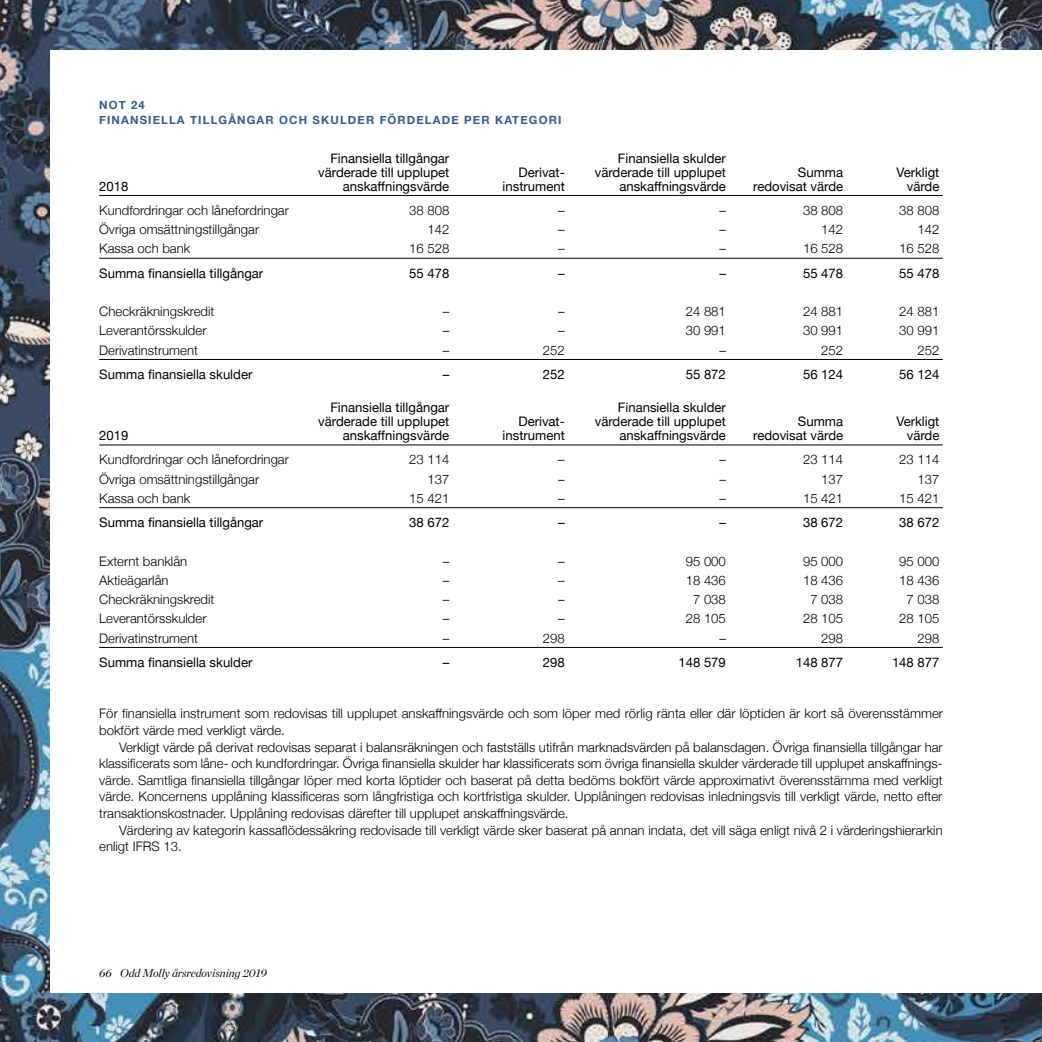
<style>
.page{position:relative;width:1042px;height:1042px;background:#fff}
.page>*{position:absolute;margin:0;border:0;box-sizing:border-box;transform-origin:0 0}
.t1{font:300 13.12px/16.6px "Helvetica Neue";color:#000}
.t2{font:13.12px "Helvetica Neue";color:#000}
.t3{font:700 11.38px/15.8px "Helvetica Neue";letter-spacing:.1em;color:#345c8d}
.t4{font:italic 11.38px "Chronicle Display";color:#000}
</style>
<div class="page">
<img style="left:0;top:0;width:1042px;height:1042px">
<div style="left:50px;top:50px;width:992px;height:942px;background:#fff"></div>
<hr style="left:99px;top:195px;width:844px;height:1px;background:#000">
<hr style="left:99px;top:258px;width:844px;height:1px;background:#000">
<hr style="left:99px;top:359px;width:844px;height:1px;background:#000">
<hr style="left:99px;top:445px;width:844px;height:1px;background:#000">
<hr style="left:99px;top:507px;width:844px;height:1px;background:#000">
<hr style="left:99px;top:647px;width:844px;height:1px;background:#000">
<p class="t3" style="left:99px;top:97px;width:464px">NOT 24<br>FINANSIELLA TILLGÅNGAR OCH SKULDER FÖRDELADE PER KATEGORI</p>
<p class="t2" style="left:330px;top:148px;width:120px">Finansiella tillgångar</p>
<p class="t2" style="left:618px;top:148px;width:109px">Finansiella skulder</p>
<p class="t2" style="left:318px;top:162px;width:133px">värderade till upplupet</p>
<p class="t2" style="left:518px;top:162px;width:48px">Derivat-</p>
<p class="t2" style="left:595px;top:162px;width:133px">värderade till upplupet</p>
<p class="t2" style="left:798px;top:162px;width:47px">Summa</p>
<p class="t2" style="left:896px;top:162px;width:45px">Verkligt</p>
<p class="t2" style="left:99px;top:176px;width:31px">2018</p>
<p class="t2" style="left:343px;top:176px;width:108px">anskaffningsvärde</p>
<p class="t2" style="left:502px;top:176px;width:64px">instrument</p>
<p class="t2" style="left:619px;top:176px;width:108px">anskaffningsvärde</p>
<p class="t2" style="left:753px;top:176px;width:91px">redovisat värde</p>
<p class="t2" style="left:907px;top:176px;width:34px">värde</p>
<p class="t1" style="left:99px;top:201px;width:191px">Kundfordringar och lånefordringar</p>
<p class="t1" style="left:409px;top:201px;width:42px">38 808</p>
<p class="t1" style="left:558px;top:201px;width:8px">–</p>
<p class="t1" style="left:719px;top:201px;width:8px">–</p>
<p class="t1" style="left:803px;top:201px;width:42px">38 808</p>
<p class="t1" style="left:899px;top:201px;width:42px">38 808</p>
<p class="t1" style="left:99px;top:220px;width:161px">Övriga omsättningstillgångar</p>
<p class="t1" style="left:427px;top:220px;width:23px">142</p>
<p class="t1" style="left:558px;top:220px;width:8px">–</p>
<p class="t1" style="left:719px;top:220px;width:8px">–</p>
<p class="t1" style="left:821px;top:220px;width:23px">142</p>
<p class="t1" style="left:917px;top:220px;width:23px">142</p>
<p class="t1" style="left:99px;top:239px;width:93px">Kassa och bank</p>
<p class="t1" style="left:409px;top:239px;width:42px">16 528</p>
<p class="t1" style="left:558px;top:239px;width:8px">–</p>
<p class="t1" style="left:719px;top:239px;width:8px">–</p>
<p class="t1" style="left:803px;top:239px;width:42px">16 528</p>
<p class="t1" style="left:899px;top:239px;width:42px">16 528</p>
<p class="t2" style="left:99px;top:263px;width:166px">Summa finansiella tillgångar</p>
<p class="t2" style="left:409px;top:263px;width:42px">55 478</p>
<p class="t2" style="left:558px;top:263px;width:8px">–</p>
<p class="t2" style="left:719px;top:263px;width:8px">–</p>
<p class="t2" style="left:803px;top:263px;width:42px">55 478</p>
<p class="t2" style="left:899px;top:263px;width:42px">55 478</p>
<p class="t1" style="left:99px;top:302px;width:117px">Checkräkningskredit</p>
<p class="t1" style="left:443px;top:302px;width:8px">–</p>
<p class="t1" style="left:558px;top:302px;width:8px">–</p>
<p class="t1" style="left:686px;top:302px;width:42px">24 881</p>
<p class="t1" style="left:803px;top:302px;width:42px">24 881</p>
<p class="t1" style="left:899px;top:302px;width:42px">24 881</p>
<p class="t1" style="left:99px;top:321px;width:109px">Leverantörsskulder</p>
<p class="t1" style="left:443px;top:321px;width:8px">–</p>
<p class="t1" style="left:558px;top:321px;width:8px">–</p>
<p class="t1" style="left:686px;top:321px;width:42px">30 991</p>
<p class="t1" style="left:803px;top:321px;width:42px">30 991</p>
<p class="t1" style="left:899px;top:321px;width:42px">30 991</p>
<p class="t1" style="left:99px;top:341px;width:100px">Derivatinstrument</p>
<p class="t1" style="left:443px;top:341px;width:8px">–</p>
<p class="t1" style="left:543px;top:341px;width:23px">252</p>
<p class="t1" style="left:719px;top:341px;width:8px">–</p>
<p class="t1" style="left:821px;top:341px;width:23px">252</p>
<p class="t1" style="left:917px;top:341px;width:23px">252</p>
<p class="t2" style="left:99px;top:365px;width:155px">Summa finansiella skulder</p>
<p class="t2" style="left:443px;top:365px;width:8px">–</p>
<p class="t2" style="left:543px;top:365px;width:23px">252</p>
<p class="t2" style="left:686px;top:365px;width:42px">55 872</p>
<p class="t2" style="left:803px;top:365px;width:42px">56 124</p>
<p class="t2" style="left:899px;top:365px;width:42px">56 124</p>
<p class="t2" style="left:330px;top:398px;width:120px">Finansiella tillgångar</p>
<p class="t2" style="left:618px;top:398px;width:109px">Finansiella skulder</p>
<p class="t2" style="left:318px;top:412px;width:133px">värderade till upplupet</p>
<p class="t2" style="left:518px;top:412px;width:48px">Derivat-</p>
<p class="t2" style="left:595px;top:412px;width:133px">värderade till upplupet</p>
<p class="t2" style="left:798px;top:412px;width:47px">Summa</p>
<p class="t2" style="left:896px;top:412px;width:45px">Verkligt</p>
<p class="t2" style="left:99px;top:426px;width:31px">2019</p>
<p class="t2" style="left:343px;top:426px;width:108px">anskaffningsvärde</p>
<p class="t2" style="left:502px;top:426px;width:64px">instrument</p>
<p class="t2" style="left:619px;top:426px;width:108px">anskaffningsvärde</p>
<p class="t2" style="left:753px;top:426px;width:91px">redovisat värde</p>
<p class="t2" style="left:907px;top:426px;width:34px">värde</p>
<p class="t1" style="left:99px;top:450px;width:191px">Kundfordringar och lånefordringar</p>
<p class="t1" style="left:409px;top:450px;width:42px">23 114</p>
<p class="t1" style="left:558px;top:450px;width:8px">–</p>
<p class="t1" style="left:719px;top:450px;width:8px">–</p>
<p class="t1" style="left:803px;top:450px;width:42px">23 114</p>
<p class="t1" style="left:899px;top:450px;width:42px">23 114</p>
<p class="t1" style="left:99px;top:469px;width:161px">Övriga omsättningstillgångar</p>
<p class="t1" style="left:427px;top:469px;width:23px">137</p>
<p class="t1" style="left:558px;top:469px;width:8px">–</p>
<p class="t1" style="left:719px;top:469px;width:8px">–</p>
<p class="t1" style="left:821px;top:469px;width:23px">137</p>
<p class="t1" style="left:917px;top:469px;width:23px">137</p>
<p class="t1" style="left:99px;top:489px;width:93px">Kassa och bank</p>
<p class="t1" style="left:409px;top:489px;width:42px">15 421</p>
<p class="t1" style="left:558px;top:489px;width:8px">–</p>
<p class="t1" style="left:719px;top:489px;width:8px">–</p>
<p class="t1" style="left:803px;top:489px;width:42px">15 421</p>
<p class="t1" style="left:899px;top:489px;width:42px">15 421</p>
<p class="t2" style="left:99px;top:513px;width:166px">Summa finansiella tillgångar</p>
<p class="t2" style="left:409px;top:513px;width:42px">38 672</p>
<p class="t2" style="left:558px;top:513px;width:8px">–</p>
<p class="t2" style="left:719px;top:513px;width:8px">–</p>
<p class="t2" style="left:803px;top:513px;width:42px">38 672</p>
<p class="t2" style="left:899px;top:513px;width:42px">38 672</p>
<p class="t1" style="left:99px;top:551px;width:89px">Externt banklån</p>
<p class="t1" style="left:443px;top:551px;width:8px">–</p>
<p class="t1" style="left:558px;top:551px;width:8px">–</p>
<p class="t1" style="left:686px;top:551px;width:42px">95 000</p>
<p class="t1" style="left:803px;top:551px;width:42px">95 000</p>
<p class="t1" style="left:899px;top:551px;width:42px">95 000</p>
<p class="t1" style="left:99px;top:571px;width:71px">Aktieägarlån</p>
<p class="t1" style="left:443px;top:571px;width:8px">–</p>
<p class="t1" style="left:558px;top:571px;width:8px">–</p>
<p class="t1" style="left:686px;top:571px;width:42px">18 436</p>
<p class="t1" style="left:803px;top:571px;width:42px">18 436</p>
<p class="t1" style="left:899px;top:571px;width:42px">18 436</p>
<p class="t1" style="left:99px;top:590px;width:117px">Checkräkningskredit</p>
<p class="t1" style="left:443px;top:590px;width:8px">–</p>
<p class="t1" style="left:558px;top:590px;width:8px">–</p>
<p class="t1" style="left:693px;top:590px;width:34px">7 038</p>
<p class="t1" style="left:810px;top:590px;width:34px">7 038</p>
<p class="t1" style="left:906px;top:590px;width:34px">7 038</p>
<p class="t1" style="left:99px;top:609px;width:109px">Leverantörsskulder</p>
<p class="t1" style="left:443px;top:609px;width:8px">–</p>
<p class="t1" style="left:558px;top:609px;width:8px">–</p>
<p class="t1" style="left:686px;top:609px;width:42px">28 105</p>
<p class="t1" style="left:803px;top:609px;width:42px">28 105</p>
<p class="t1" style="left:899px;top:609px;width:42px">28 105</p>
<p class="t1" style="left:99px;top:628px;width:100px">Derivatinstrument</p>
<p class="t1" style="left:443px;top:628px;width:8px">–</p>
<p class="t1" style="left:543px;top:628px;width:23px">298</p>
<p class="t1" style="left:719px;top:628px;width:8px">–</p>
<p class="t1" style="left:821px;top:628px;width:23px">298</p>
<p class="t1" style="left:917px;top:628px;width:23px">298</p>
<p class="t2" style="left:99px;top:652px;width:155px">Summa finansiella skulder</p>
<p class="t2" style="left:443px;top:652px;width:8px">–</p>
<p class="t2" style="left:543px;top:652px;width:23px">298</p>
<p class="t2" style="left:678px;top:652px;width:49px">148 579</p>
<p class="t2" style="left:796px;top:652px;width:49px">148 877</p>
<p class="t2" style="left:892px;top:652px;width:49px">148 877</p>
<p class="t1" style="left:99px;top:704px;width:845px">För finansiella instrument som redovisas till upplupet anskaffningsvärde och som löper med rörlig ränta eller där löptiden är kort så överensstämmer bokfört värde med verkligt värde.</p>
<p class="t1" style="left:99px;top:737px;width:845px;text-align:justify;text-indent:20px">Verkligt värde på derivat redovisas separat i balansräkningen och fastställs utifrån marknadsvärden på balansdagen. Övriga finansiella tillgångar har klassificerats som låne- och kundfordringar. Övriga finansiella skulder har klassificerats som övriga finansiella skulder värderade till upplupet anskaffnings&shy;värde. Samtliga finansiella tillgångar löper med korta löptider och baserat på detta bedöms bokfört värde approximativt överensstämma med verkligt värde. Koncernens upplåning klassificeras som långfristiga och kortfristiga skulder. Upplåningen redovisas inledningsvis till verkligt värde, netto efter transaktionskostnader. Upplåning redovisas därefter till upplupet anskaffningsvärde.</p>
<p class="t1" style="left:99px;top:821px;width:845px;text-indent:20px">Värdering av kategorin kassaflödessäkring redovisade till verkligt värde sker baserat på annan indata, det vill säga enligt nivå 2 i värderingshierarkin enligt IFRS 13.</p>
<p class="t4" style="left:99px;top:964px;width:169px">66 Odd Molly årsredovisning 2019</p>
</div>
